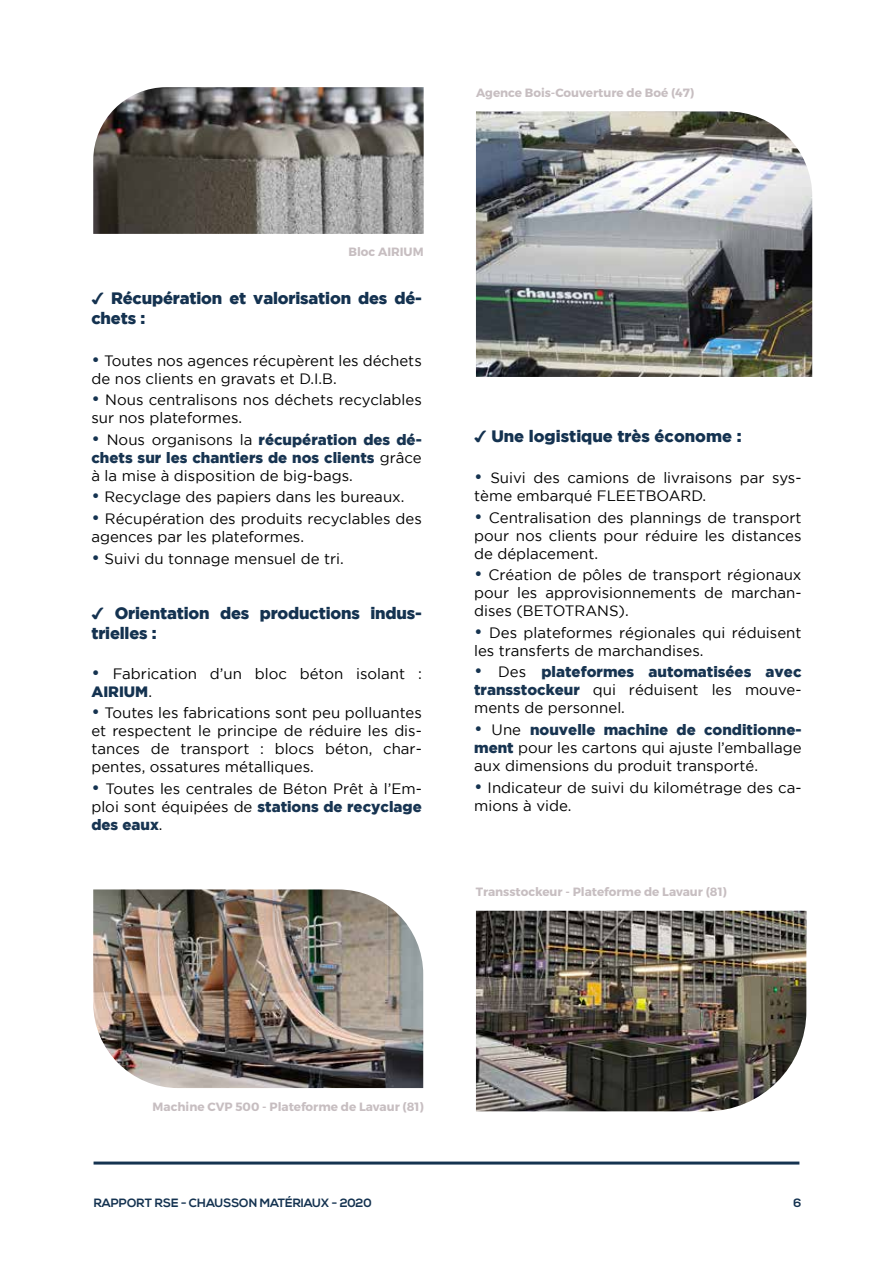
<style>
.page{position:relative;width:893px;height:1263px;background:#fff}
.page>*{position:absolute;margin:0;border:0;box-sizing:border-box;transform-origin:0 0}
.t1{font:900 16.5px/19.8px "Gotham";letter-spacing:-.01em;color:#143250}
.t2{font:15px/18px "Gotham";color:#000}
.t3{font:700 12px "Montserrat";color:#c7bec1}
.t4{font:700 12px "Nexa";color:#143250}
.s1{font-family:"Arial Unicode MS";font-weight:400;font-size:15px}
.s2{font-size:18px;color:#153350}
.s3{font-weight:900;color:#173451}
.s4{font-weight:900;color:#143250}
</style>
<div class="page">
<img style="left:93px;top:889px;width:330px;height:199px">
<hr style="left:94px;top:1161px;width:705px;height:3px;background:#153350">
<img style="left:476px;top:911px;width:330px;height:200px">
<img style="left:93px;top:87px;width:331px;height:147px">
<img style="left:476px;top:111px;width:336px;height:266px">
<p class="t3" style="left:476px;top:85px;width:219px">Agence Bois-Couverture de Boé (47)</p>
<p class="t3" style="left:348px;top:244px;width:77px">Bloc AIRIUM</p>
<p class="t1" style="left:91px;top:288px;width:332px"><span class="s1">✔</span> Récupération et valorisation des dé&shy;chets :</p>
<p class="t2" style="left:91px;top:351px;width:332px"><span class="s2">•</span> Toutes nos agences récupèrent les déchets de nos clients en gravats et D.I.B.</p>
<p class="t2" style="left:91px;top:391px;width:332px"><span class="s2">•</span> Nous centralisons nos déchets recyclables sur nos plateformes.</p>
<p class="t2" style="left:91px;top:430px;width:332px;text-align:justify"><span class="s2">•</span> Nous organisons la <span class="s3">récupération des dé&shy;chets sur les chantiers de nos clients</span> grâce à la mise à disposition de big-bags.</p>
<p class="t2" style="left:91px;top:488px;width:315px"><span class="s2">•</span> Recyclage des papiers dans les bureaux.</p>
<p class="t2" style="left:91px;top:509px;width:332px"><span class="s2">•</span> Récupération des produits recyclables des agences par les plateformes.</p>
<p class="t2" style="left:91px;top:549px;width:254px"><span class="s2">•</span> Suivi du tonnage mensuel de tri.</p>
<p class="t1" style="left:91px;top:603px;width:332px"><span class="s1">✔</span> Orientation des productions indus&shy;trielles :</p>
<p class="t2" style="left:91px;top:664px;width:332px"><span class="s2">•</span> Fabrication d’un bloc béton isolant :<br><span class="s4">AIRIUM</span>.</p>
<p class="t2" style="left:91px;top:704px;width:332px;text-align:justify"><span class="s2">•</span> Toutes les fabrications sont peu polluantes et respectent le principe de réduire les dis&shy;tances de transport : blocs béton, char&shy;pentes, ossatures métalliques.</p>
<p class="t2" style="left:91px;top:779px;width:332px;text-align:justify"><span class="s2">•</span> Toutes les centrales de Béton Prêt à l’Em&shy;ploi sont équipées de <span class="s3">stations de recyclage des eaux</span>.</p>
<p class="t1" style="left:474px;top:425px;width:269px"><span class="s1">✔</span> Une logistique très économe :</p>
<p class="t2" style="left:474px;top:468px;width:329px"><span class="s2">•</span> Suivi des camions de livraisons par sys&shy;tème embarqué FLEETBOARD.</p>
<p class="t2" style="left:474px;top:508px;width:329px;text-align:justify"><span class="s2">•</span> Centralisation des plannings de transport pour nos clients pour réduire les distances de déplacement.</p>
<p class="t2" style="left:474px;top:566px;width:329px;text-align:justify"><span class="s2">•</span> Création de pôles de transport régionaux pour les approvisionnements de marchan&shy;dises (BETOTRANS).</p>
<p class="t2" style="left:474px;top:623px;width:329px"><span class="s2">•</span> Des plateformes régionales qui réduisent les transferts de marchandises.</p>
<p class="t2" style="left:474px;top:663px;width:329px;text-align:justify"><span class="s2">•</span> Des <span class="s3">plateformes automatisées avec transstockeur</span> qui réduisent les mouve&shy;ments de personnel.</p>
<p class="t2" style="left:474px;top:720px;width:329px;text-align:justify"><span class="s2">•</span> Une <span class="s3">nouvelle machine de conditionne&shy;ment</span> pour les cartons qui ajuste l’emballage aux dimensions du produit transporté.</p>
<p class="t2" style="left:474px;top:778px;width:329px"><span class="s2">•</span> Indicateur de suivi du kilométrage des ca&shy;mions à vide.</p>
<p class="t3" style="left:476px;top:884px;width:252px">Transstockeur - Plateforme de Lavaur (81)</p>
<p class="t3" style="left:153px;top:1100px;width:273px">Machine CVP 500 - Plateforme de Lavaur (81)</p>
<p class="t4" style="left:94px;top:1196px;width:279px">RAPPORT RSE - CHAUSSON MATÉRIAUX - 2020</p>
<p class="t4" style="left:794px;top:1196px;width:9px">6</p>
</div>
